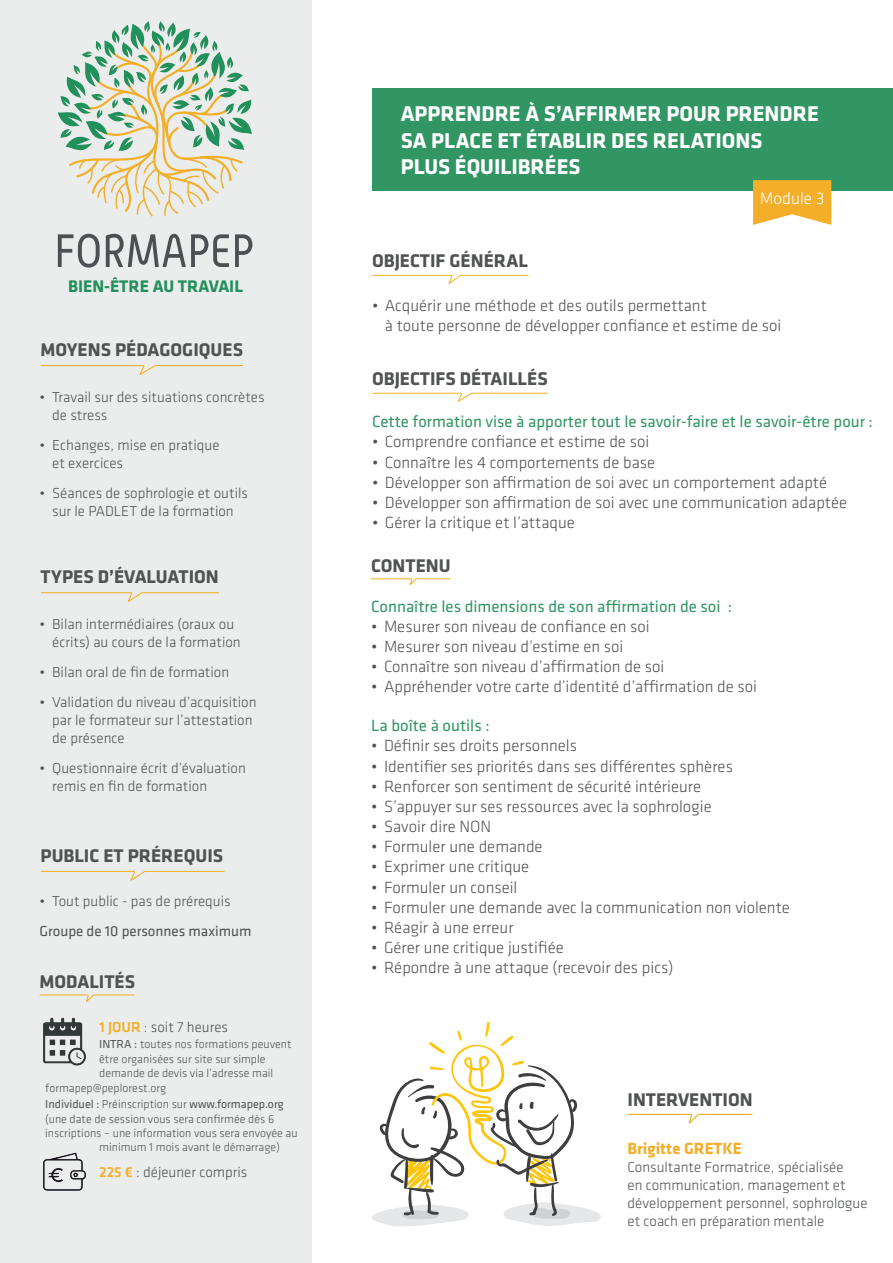
<style>
.page{position:relative;width:893px;height:1263px;background:#fff}
.page>*{position:absolute;margin:0;border:0;box-sizing:border-box;transform-origin:0 0}
.t1{font:700 22.2px/26.5px "Klavika";color:#fff}
.t2{font:700 19.05px "Klavika";color:#515353}
.t3{font:700 17.4px "Klavika";color:#22905b}
.t4{font:300 17.25px "Klavika";color:#fff}
.t5{font:300 16.8px/20.1px "Klavika";color:#515353}
.t6{font:16.8px "Klavika";color:#319664}
.t7{font:700 16.8px "Klavika";color:#f3af2a}
.t8{font:300 15px/18px "Klavika";color:#515353}
.t9{font:15px "Klavika";color:#515353}
.t10{font:300 12px "Klavika";color:#515353}
.t11{font:12px "Klavika";color:#515353}
.s1{font-weight:500;color:#f3af2a}
.s2{font-weight:400}
.s3{font-weight:300}
</style>
<div class="page">
<div style="left:0;top:0;width:311px;height:1263px;background:#ebecec"></div>
<svg style="left:58px;top:21px;width:194px;height:196px"></svg>
<svg style="left:58px;top:234px;width:42px;height:34px"></svg>
<svg style="left:106px;top:234px;width:123px;height:33px"></svg>
<svg style="left:235px;top:234px;width:17px;height:33px"></svg>
<div style="left:372px;top:88px;width:521px;height:102px;background:#319664"></div>
<svg style="left:371px;top:578px;width:80px;height:7px"></svg>
<svg style="left:627px;top:1113px;width:126px;height:11px"></svg>
<svg style="left:372px;top:1022px;width:229px;height:204px"></svg>
<svg style="left:40px;top:870px;width:185px;height:11px"></svg>
<svg style="left:40px;top:592px;width:179px;height:10px"></svg>
<svg style="left:40px;top:365px;width:203px;height:10px"></svg>
<svg style="left:753px;top:180px;width:78px;height:45px;background:#f4b844"></svg>
<svg style="left:372px;top:274px;width:157px;height:10px"></svg>
<svg style="left:372px;top:392px;width:176px;height:10px"></svg>
<img style="left:43px;top:1017px;width:43px;height:49px">
<img style="left:43px;top:1152px;width:43px;height:39px">
<svg style="left:39px;top:994px;width:96px;height:8px"></svg>
<p class="t3" style="left:68px;top:276px;width:176px">BIEN-ÊTRE AU TRAVAIL</p>
<p class="t2" style="left:41px;top:340px;width:204px">MOYENS PÉDAGOGIQUES</p>
<p class="t8" style="left:52px;top:389px;width:214px;text-indent:-13px">• Travail sur des situations concrètes de stress</p>
<p class="t8" style="left:52px;top:437px;width:169px;text-indent:-13px">• Echanges, mise en pratique et exercices</p>
<p class="t8" style="left:39px;top:485px;width:210px;text-align:center">• Séances de sophrologie et outils sur le PADLET de la formation</p>
<p class="t2" style="left:41px;top:567px;width:180px">TYPES D’ÉVALUATION</p>
<p class="t8" style="left:52px;top:615px;width:190px;text-indent:-13px">• Bilan intermédiaires (oraux ou écrits) au cours de la formation</p>
<p class="t8" style="left:39px;top:663px;width:191px">• Bilan oral de fin de formation</p>
<p class="t8" style="left:52px;top:693px;width:206px;text-indent:-13px">• Validation du niveau d’acquisition par le formateur sur l’attestation de présence</p>
<p class="t8" style="left:52px;top:759px;width:195px;text-indent:-13px">• Questionnaire écrit d’évaluation remis en fin de formation</p>
<p class="t2" style="left:41px;top:845px;width:184px">PUBLIC ET PRÉREQUIS</p>
<p class="t8" style="left:39px;top:893px;width:193px">• Tout public - pas de prérequis</p>
<p class="t9" style="left:39px;top:923px;width:214px">Groupe de 10 personnes maximum</p>
<p class="t2" style="left:40px;top:971px;width:97px">MODALITÉS</p>
<p class="t8" style="left:99px;top:1018px;width:130px"><span class="s1">1 JOUR</span> : soit 7 heures</p>
<p class="t10" style="left:99px;top:1038px;width:194px"><span class="s2">INTRA :</span> toutes nos formations peuvent</p>
<p class="t10" style="left:99px;top:1052px;width:168px">être organisées sur site sur simple</p>
<p class="t10" style="left:99px;top:1067px;width:176px">demande de devis via l’adresse mail</p>
<p class="t10" style="left:45px;top:1081px;width:123px">formapep@peplorest.org</p>
<p class="t11" style="left:45px;top:1097px;width:240px">Individuel : <span class="s3">Préinscription sur</span> www.formapep.org</p>
<p class="t10" style="left:45px;top:1112px;width:230px">(une date de session vous sera confirmée dès 6</p>
<p class="t10" style="left:45px;top:1126px;width:254px">inscriptions – une information vous sera envoyée au</p>
<p class="t10" style="left:99px;top:1141px;width:182px">minimum 1 mois avant le démarrage)</p>
<p class="t8" style="left:99px;top:1163px;width:150px"><span class="s1">225 €</span> : déjeuner compris</p>
<h1 class="t1" style="left:401px;top:101px;width:420px">APPRENDRE À S’AFFIRMER POUR PRENDRE<br>SA PLACE ET ÉTABLIR DES RELATIONS<br>PLUS ÉQUILIBRÉES</h1>
<p class="t2" style="left:372px;top:250px;width:157px">OBJECTIF GÉNÉRAL</p>
<p class="t4" style="left:760px;top:189px;width:66px">Module 3</p>
<p class="t5" style="left:385px;top:296px;width:398px;text-indent:-13px">• Acquérir une méthode et des outils permettant<br>à toute personne de développer confiance et estime de soi</p>
<p class="t2" style="left:372px;top:368px;width:177px">OBJECTIFS DÉTAILLÉS</p>
<p class="t6" style="left:372px;top:413px;width:502px">Cette formation vise à apporter tout le savoir-faire et le savoir-être pour :</p>
<p class="t5" style="left:372px;top:432px;width:279px">• Comprendre confiance et estime de soi</p>
<p class="t5" style="left:372px;top:452px;width:285px">• Connaître les 4 comportements de base</p>
<p class="t5" style="left:372px;top:472px;width:457px">• Développer son affirmation de soi avec un comportement adapté</p>
<p class="t5" style="left:372px;top:493px;width:477px">• Développer son affirmation de soi avec une communication adaptée</p>
<p class="t5" style="left:372px;top:513px;width:204px">• Gérer la critique et l’attaque</p>
<p class="t2" style="left:371px;top:555px;width:81px">CONTENU</p>
<p class="t6" style="left:371px;top:597px;width:362px">Connaître les dimensions de son affirmation de soi :</p>
<p class="t5" style="left:371px;top:616px;width:280px">• Mesurer son niveau de confiance en soi</p>
<p class="t5" style="left:371px;top:637px;width:254px">• Mesurer son niveau d’estime en soi</p>
<p class="t5" style="left:371px;top:657px;width:294px">• Connaître son niveau d’affirmation de soi</p>
<p class="t5" style="left:371px;top:677px;width:387px">• Appréhender votre carte d’identité d’affirmation de soi</p>
<p class="t6" style="left:371px;top:716px;width:120px">La boîte à outils :</p>
<p class="t5" style="left:371px;top:736px;width:207px">• Définir ses droits personnels</p>
<p class="t5" style="left:371px;top:756px;width:363px">• Identifier ses priorités dans ses différentes sphères</p>
<p class="t5" style="left:371px;top:776px;width:331px">• Renforcer son sentiment de sécurité intérieure</p>
<p class="t5" style="left:371px;top:796px;width:342px">• S’appuyer sur ses ressources avec la sophrologie</p>
<p class="t5" style="left:371px;top:817px;width:121px">• Savoir dire NON</p>
<p class="t5" style="left:371px;top:837px;width:173px">• Formuler une demande</p>
<p class="t5" style="left:371px;top:857px;width:160px">• Exprimer une critique</p>
<p class="t5" style="left:371px;top:877px;width:148px">• Formuler un conseil</p>
<p class="t5" style="left:371px;top:897px;width:420px">• Formuler une demande avec la communication non violente</p>
<p class="t5" style="left:371px;top:917px;width:144px">• Réagir à une erreur</p>
<p class="t5" style="left:371px;top:938px;width:194px">• Gérer une critique justifiée</p>
<p class="t5" style="left:371px;top:958px;width:304px">• Répondre à une attaque (recevoir des pics)</p>
<p class="t2" style="left:627px;top:1089px;width:127px">INTERVENTION</p>
<p class="t7" style="left:627px;top:1139px;width:116px">Brigitte GRETKE</p>
<p class="t8" style="left:627px;top:1159px;width:242px">Consultante Formatrice, spécialisée<br>en communication, management et développement personnel, sophrologue et coach en préparation mentale</p>
</div>
